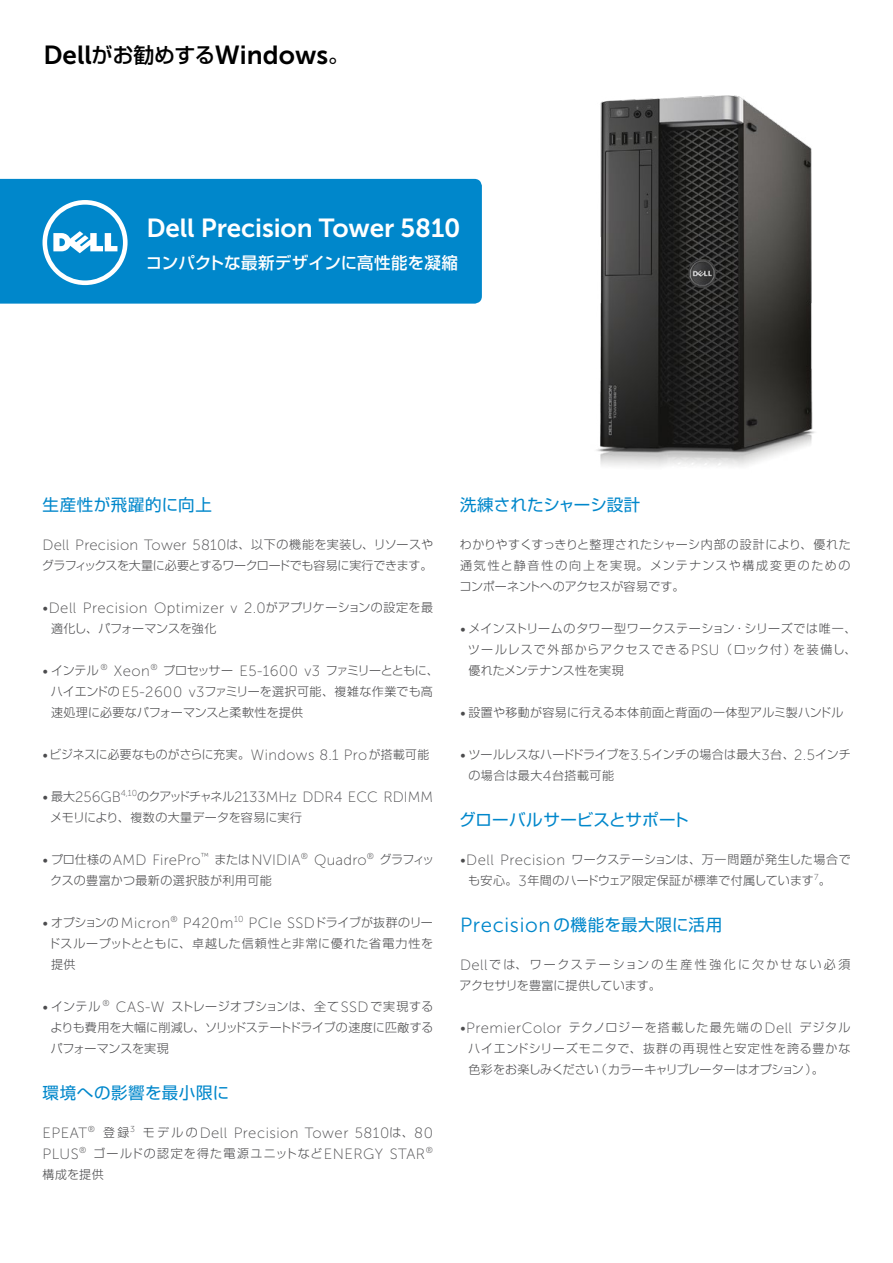
<style>
.page{position:relative;width:893px;height:1263px;background:#fff}
.page>*{position:absolute;margin:0;border:0;box-sizing:border-box;transform-origin:0 0}
.t1{font:26.1px "Museo Sans For Dell 700";letter-spacing:-.005em;color:#fff}
.t2{font:26.1px "Museo Sans For Dell 700";color:#000}
.t3{font:16.5px "Shin Go Pro";letter-spacing:.04em;color:#0087cb}
.t4{font:16.5px "Shin Go Pro";letter-spacing:.02em;color:#0087cb}
.t5{font:500 16.5px "Shin Go Pro";letter-spacing:.005em;color:#fff}
.t6{font:14.85px "Museo Sans For Dell 100";letter-spacing:.015em;color:#4c4c4e}
.t7{font:300 12px/21px "Shin Go Pro";letter-spacing:.02em;color:#4c4c4e;text-align:justify}
.t8{font:300 12px/21px "Shin Go Pro";letter-spacing:-.005em;color:#4c4c4e}
.t9{font:300 12px/21px "Shin Go Pro";letter-spacing:.145em;color:#4c4c4e}
.t10{font:300 12px/21px "Shin Go Pro";letter-spacing:.095em;color:#4c4c4e}
.t11{font:300 12px "Shin Go Pro";letter-spacing:-.03em;color:#4c4c4e}
.t12{font:300 12px/21px "Shin Go Pro";letter-spacing:.055em;color:#4c4c4e}
.t13{font:300 12px "Shin Go Pro";letter-spacing:.04em;color:#4c4c4e}
.t14{font:300 12px "Shin Go Pro";letter-spacing:-.015em;color:#4c4c4e}
.s1{font-family:"Shin Go Pro";font-weight:500;font-size:21px}
.s2{font-family:"Shin Go Pro";font-weight:300;font-size:12px}
.s3{font-family:"Museo Sans For Dell 100";font-weight:400;font-size:14.85px}
.s4{font-family:"Museo Sans For Dell 300";font-size:20.4px}
</style>
<div class="page">
<img style="left:596px;top:95px;width:219px;height:372px">
<div style="left:0;top:179px;width:482px;height:125px;background:#0087cb"></div>
<svg style="left:43px;top:200px;width:85px;height:85px"></svg>
<h1 class="t2" style="left:43px;top:41px;width:307px">Dell<span class="s1">がお勧めする</span>Windows<span class="s1">。</span></h1>
<h1 class="t1" style="left:147px;top:214px;width:316px">Dell Precision Tower 5810</h1>
<h2 class="t5" style="left:146px;top:249px;width:314px">コンパクトな最新デザインに高性能を凝縮</h2>
<h2 class="t3" style="left:43px;top:491px;width:171px">生産性が飛躍的に向上</h2>
<p class="t6" style="left:43px;top:537px;width:392px">Dell Precision Tower 5810<span class="s2">は、以下の機能を実装し、リソースや</span></p>
<p class="t11" style="left:42px;top:556px;width:392px">グラフィックスを大量に必要とするワークロードでも容易に実行できます。</p>
<p class="t6" style="left:43px;top:600px;width:392px">•Dell Precision Optimizer v 2.0<span class="s2">がアプリケーションの設定を最</span></p>
<p class="t14" style="left:51px;top:619px;width:167px">適化し、パフォーマンスを強化</p>
<p class="t8" style="left:51px;top:658px;width:390px;text-indent:-8px"><span class="s3">•</span> インテル <sup>®</sup> <span class="s3">Xeon</span><sup>®</sup> プロセッサー <span class="s3">E5-1600 v3</span> ファミリーとともに、ハイエンドの<span class="s3">E5-2600 v3</span>ファミリーを選択可能、複雑な作業でも高速処理に必要なパフォーマンスと柔軟性を提供</p>
<p class="t7" style="left:43px;top:742px;width:388px"><span class="s3">•</span>ビジネスに必要なものがさらに充実。<span class="s3">Windows 8.1 Pro</span>が搭載可能</p>
<p class="t6" style="left:43px;top:789px;width:392px">• <span class="s2">最大</span>256GB<sup>4,10</sup><span class="s2">のクアッドチャネル</span>2133MHz DDR4 ECC RDIMM</p>
<p class="t7" style="left:50px;top:805px;width:253px">メモリにより、複数の大量データを容易に実行</p>
<p class="t6" style="left:43px;top:852px;width:393px">• <span class="s2">プロ仕様の</span>AMD FirePro<sup>™</sup> <span class="s2">または</span>NVIDIA<sup>®</sup> Quadro<sup>®</sup> <span class="s2">グラフィッ</span></p>
<p class="t13" style="left:50px;top:871px;width:223px">クスの豊富かつ最新の選択肢が利用可能</p>
<p class="t6" style="left:43px;top:915px;width:392px">• <span class="s2">オプションの</span>Micron<sup>®</sup> P420m<sup>10</sup> PCIe SSD<span class="s2">ドライブが抜群のリー</span></p>
<p class="t12" style="left:48px;top:931px;width:386px">ドスループットとともに、卓越した信頼性と非常に優れた省電力性を提供</p>
<p class="t7" style="left:51px;top:994px;width:385px;text-indent:-8px"><span class="s3">•</span> インテル <sup>®</sup> <span class="s3">CAS-W</span> ストレージオプションは、全て<span class="s3">SSD</span>で実現するよりも費用を大幅に削減し、ソリッドステートドライブの速度に匹敵するパフォーマンスを実現</p>
<h2 class="t3" style="left:43px;top:1079px;width:188px">環境への影響を最小限に</h2>
<p class="t6" style="left:43px;top:1125px;width:392px">EPEAT<sup>®</sup> <span class="s2">登録</span><sup>3</sup> <span class="s2">モデルの</span>Dell Precision Tower 5810<span class="s2">は、</span>80</p>
<p class="t10" style="left:43px;top:1141px;width:392px"><span class="s3">PLUS</span><sup>®</sup> ゴールドの認定を得た電源ユニットなど<span class="s3">ENERGY STAR</span><sup>®</sup>構成を提供</p>
<h2 class="t4" style="left:460px;top:491px;width:182px">洗練されたシャーシ設計</h2>
<p class="t7" style="left:459px;top:532px;width:393px">わかりやすくすっきりと整理されたシャーシ内部の設計により、優れた通気性と静音性の向上を実現。メンテナンスや構成変更のためのコンポーネントへのアクセスが容易です。</p>
<p class="t7" style="left:468px;top:616px;width:390px;text-indent:-8px"><span class="s3">•</span> メインストリームのタワー型ワークステーション・シリーズでは唯一、ツールレスで外部からアクセスできる<span class="s3">PSU</span>（ロック付）を装備し、優れたメンテナンス性を実現</p>
<p class="t7" style="left:460px;top:700px;width:385px"><span class="s3">•</span> 設置や移動が容易に行える本体前面と背面の一体型アルミ製ハンドル</p>
<p class="t7" style="left:468px;top:742px;width:384px;text-indent:-9px"><span class="s3">•</span> ツールレスなハードドライブを<span class="s3">3.5</span>インチの場合は最大<span class="s3">3</span>台、<span class="s3">2.5</span>インチの場合は最大<span class="s3">4</span>台搭載可能</p>
<h2 class="t4" style="left:459px;top:806px;width:231px">グローバルサービスとサポート</h2>
<p class="t7" style="left:468px;top:847px;width:384px;text-indent:-8px"><span class="s3">•Dell Precision</span> ワークステーションは、万一問題が発生した場合でも安心。<span class="s3">3</span>年間のハードウェア限定保証が標準で付属しています<sup>7</sup>。</p>
<h2 class="t3" style="left:460px;top:911px;width:264px"><span class="s4">Precision</span> の機能を最大限に活用</h2>
<p class="t9" style="left:460px;top:952px;width:392px"><span class="s3">Dell</span>では、ワークステーションの生産性強化に欠かせない必須アクセサリを豊富に提供しています。</p>
<p class="t7" style="left:468px;top:1015px;width:384px;text-indent:-8px"><span class="s3">•PremierColor</span> テクノロジーを搭載した最先端の<span class="s3">Dell</span> デジタルハイエンドシリーズモニタで、抜群の再現性と安定性を誇る豊かな色彩をお楽しみください（カラーキャリブレーターはオプション）。</p>
</div>
